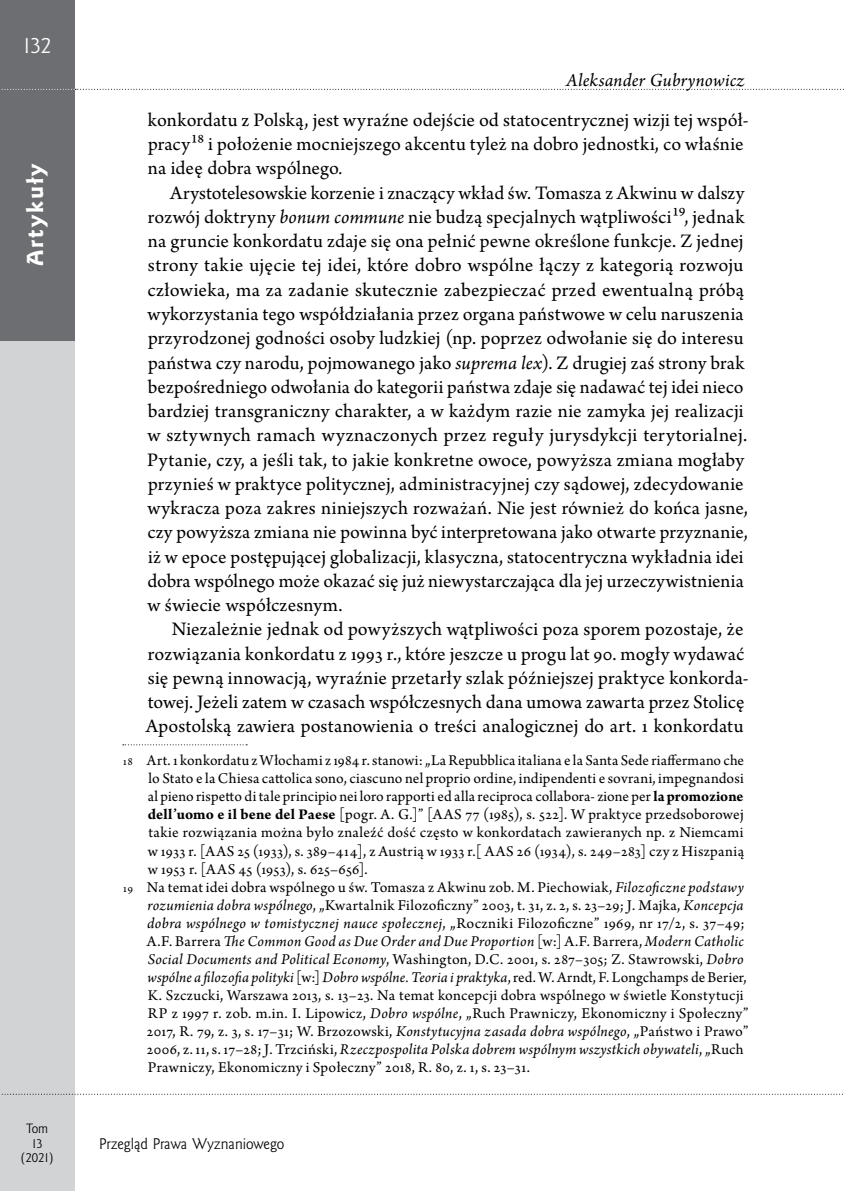
<style>
.page{position:relative;width:844px;height:1191px;background:#fff}
.page>*{position:absolute;margin:0;border:0;box-sizing:border-box;transform-origin:0 0}
.t1{font:21px "Goldy EFN Heavy";letter-spacing:.1em;color:#fff}
.t2{font:21px "Goldy EFN";color:#fff}
.t3{font:20.12px/24.3px "Arno Pro";letter-spacing:.01em;color:#000}
.t4{font:italic 19.25px "Arno Pro";letter-spacing:.01em;color:#000}
.t5{font:15.75px "Arno Pro";letter-spacing:.015em;color:#000}
.t6{font:italic 15.75px "Arno Pro";letter-spacing:.015em;color:#000}
.t7{font:14px "Goldy EFN";color:#000}
.t8{font:12.25px/14.7px "Goldy EFN";color:#000;text-align:center}
.s1{font-style:italic}
.s2{font-size:12.25px}
.s3{font-weight:700}
.s4{font-style:normal}
</style>
<div class="page">
<div style="left:0;top:0;width:74px;height:1191px;background:#d1d3d4"></div>
<div style="left:0;top:0;width:74px;height:89px;background:#6d6e71"></div>
<svg style="left:2px;top:1093px;width:841px;height:1px"></svg>
<div style="left:0;top:89px;width:75px;height:251px;background:#6d6e71"></div>
<svg style="left:123px;top:744px;width:124px;height:1px"></svg>
<svg style="left:1px;top:89px;width:843px;height:1px"></svg>
<p class="t2" style="left:23px;top:33px;width:30px">132</p>
<p class="t1" style="left:22px;top:266px;width:105px;rotate:-90deg">Artykuły</p>
<p class="t8" style="left:21px;top:1121px;width:34px">Tom<br>13 (2021)</p>
<p class="t4" style="left:566px;top:70px;width:180px">Aleksander Gubrynowicz</p>
<p class="t3" style="left:148px;top:109px;width:602px">konkordatu z Polską, jest wyraźne odejście od statocentrycznej wizji tej współ&shy;pracy18 i położenie mocniejszego akcentu tyleż na dobro jednostki, co właśnie na ideę dobra wspólnego<span class="s1">.</span></p>
<p class="t3" style="left:147px;top:182px;width:602px;text-indent:23px">Arystotelesowskie korzenie i znaczący wkład św. Tomasza z Akwinu w dalszy rozwój doktryny <span class="s1">bonum commune</span> nie budzą specjalnych wątpliwości19, jednak na gruncie konkordatu zdaje się ona pełnić pewne określone funkcje. Z jednej strony takie ujęcie tej idei, które dobro wspólne łączy z kategorią rozwoju człowieka, ma za zadanie skutecznie zabezpieczać przed ewentualną próbą wykorzystania tego współdziałania przez organa państwowe w celu naruszenia przyrodzonej godności osoby ludzkiej (np. poprzez odwołanie się do interesu państwa czy narodu, pojmowanego jako <span class="s1">suprema lex</span>). Z drugiej zaś strony brak bezpośredniego odwołania do kategorii państwa zdaje się nadawać tej idei nieco bardziej transgraniczny charakter, a w każdym razie nie zamyka jej realizacji w sztywnych ramach wyznaczonych przez reguły jurysdykcji terytorialnej.<br>Pytanie, czy, a jeśli tak, to jakie konkretne owoce, powyższa zmiana mogłaby przynieś w praktyce politycznej, administracyjnej czy sądowej, zdecydowanie wykracza poza zakres niniejszych rozważań. Nie jest również do końca jasne, czy powyższa zmiana nie powinna być interpretowana jako otwarte przyznanie, iż w epoce postępującej globalizacji, klasyczna, statocentryczna wykładnia idei dobra wspólnego może okazać się już niewystarczająca dla jej urzeczywistnienia w świecie współczesnym.</p>
<p class="t3" style="left:146px;top:618px;width:604px;text-indent:26px">Niezależnie jednak od powyższych wątpliwości poza sporem pozostaje, że rozwiązania konkordatu z 1993 r., które jeszcze u progu lat 90. mogły wydawać się pewną innowacją, wyraźnie przetarły szlak późniejszej praktyce konkorda&shy;towej. Jeżeli zatem w czasach współczesnych dana umowa zawarta przez Stolicę Apostolską zawiera postanowienia o treści analogicznej do art. 1 konkordatu</p>
<p class="t5" style="left:122px;top:751px;width:623px"><span class="s2">18</span> Art. 1 konkordatu z Włochami z 1984 r. stanowi: „La Repubblica italiana e la Santa Sede riaffermano che</p>
<p class="t5" style="left:148px;top:769px;width:596px">lo Stato e la Chiesa cattolica sono, ciascuno nel proprio ordine, indipendenti e sovrani, impegnandosi</p>
<p class="t5" style="left:148px;top:787px;width:597px">al pieno rispetto di tale principio nei loro rapporti ed alla reciproca collabora- zione per <span class="s3">la promozione</span></p>
<p class="t5" style="left:148px;top:805px;width:597px"><span class="s3">dell’uomo e il bene del Paese</span> [pogr. A. G.]” [AAS 77 (1985), s. 522]. W praktyce przedsoborowej</p>
<p class="t5" style="left:148px;top:823px;width:596px">takie rozwiązania można było znaleźć dość często w konkordatach zawieranych np. z Niemcami</p>
<p class="t5" style="left:148px;top:841px;width:597px">w 1933 r. [AAS 25 (1933), s. 389–414], z Austrią w 1933 r.[ AAS 26 (1934), s. 249–283] czy z Hiszpanią</p>
<p class="t5" style="left:148px;top:859px;width:221px">w 1953 r. [AAS 45 (1953), s. 625–656].</p>
<p class="t5" style="left:122px;top:878px;width:623px"><span class="s2">19</span> Na temat idei dobra wspólnego u św. Tomasza z Akwinu zob. M. Piechowiak, <span class="s1">Filozoficzne podstawy</span></p>
<p class="t5" style="left:147px;top:896px;width:597px"><span class="s1">rozumienia dobra wspólnego</span>, „Kwartalnik Filozoficzny” 2003, t. 31, z. 2, s. 23–29; J. Majka, <span class="s1">Koncepcja</span></p>
<p class="t5" style="left:147px;top:914px;width:599px"><span class="s1">dobra wspólnego w tomistycznej nauce społecznej</span>, „Roczniki Filozoficzne” 1969, nr 17/2, s. 37–49;</p>
<p class="t6" style="left:147px;top:932px;width:598px"><span class="s4">A.F. Barrera</span> The Common Good as Due Order and Due Proportion <span class="s4">[w:] A.F. Barrera,</span> Modern Catholic</p>
<p class="t5" style="left:148px;top:950px;width:597px"><span class="s1">Social Documents and Political Economy</span>, Washington, D.C. 2001, s. 287–305; Z. Stawrowski, <span class="s1">Dobro</span></p>
<p class="t6" style="left:148px;top:968px;width:600px">wspólne a filozofia polityki <span class="s4">[w:]</span> Dobro wspólne. Teoria i praktyka<span class="s4">, red. W. Arndt, F. Longchamps de Berier,</span></p>
<p class="t5" style="left:148px;top:986px;width:597px">K. Szczucki, Warszawa 2013, s. 13–23. Na temat koncepcji dobra wspólnego w świetle Konstytucji</p>
<p class="t5" style="left:148px;top:1004px;width:602px">RP z 1997 r. zob. m.in. I. Lipowicz, <span class="s1">Dobro wspólne</span>, „Ruch Prawniczy, Ekonomiczny i Społeczny”</p>
<p class="t5" style="left:147px;top:1022px;width:603px">2017, R. 79, z. 3, s. 17–31; W. Brzozowski, <span class="s1">Konstytucyjna zasada dobra wspólnego</span>, „Państwo i Prawo”</p>
<p class="t6" style="left:147px;top:1040px;width:598px"><span class="s4">2006, z. 11, s. 17–28; J. Trzciński,</span> Rzeczpospolita Polska dobrem wspólnym wszystkich obywateli<span class="s4">, „Ruch</span></p>
<p class="t5" style="left:148px;top:1058px;width:383px">Prawniczy, Ekonomiczny i Społeczny” 2018, R. 80, z. 1, s. 23–31.</p>
<p class="t7" style="left:99px;top:1134px;width:186px">Przegląd Prawa Wyznaniowego</p>
</div>
